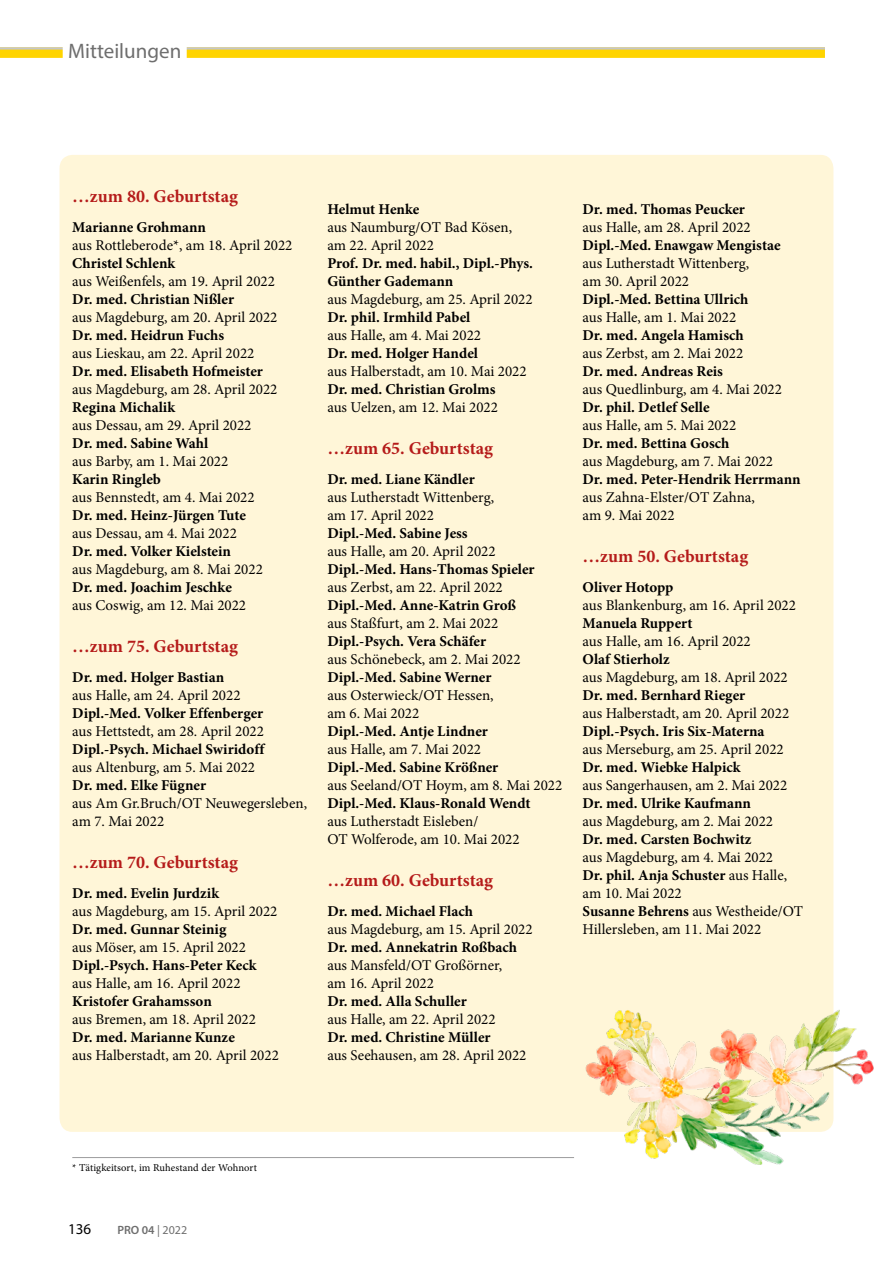
<style>
.page{position:relative;width:893px;height:1263px;background:#fff}
.page>*{position:absolute;margin:0;border:0;box-sizing:border-box;transform-origin:0 0}
.t1{font:21px "Myriad Pro";color:#6e6e6e}
.t2{font:700 18px "Minion Pro";color:#b51b1a}
.t3{font:15px/18px "Minion Pro";letter-spacing:-.005em;color:#000}
.t4{font:700 15px/18px "Minion Pro";color:#000}
.t5{font:15px "Myriad Pro";color:#000}
.t6{font:600 12px "Myriad Pro";color:#6e6e6e}
.t7{font:10.5px "Minion Pro";letter-spacing:.01em;color:#000}
.s1{font-weight:700}
.s2{font-weight:400}
</style>
<div class="page">
<div style="left:0;top:47px;width:825px;height:11px;background:#ffd400"></div>
<hr style="left:0;top:47px;width:825px;height:3px;background:#c5c6c6">
<div style="left:63px;top:36px;width:124px;height:30px;background:#fff"></div>
<div style="left:60px;top:155px;width:773px;height:977px;background:#fff6d8;border-radius:13px"></div>
<img style="left:585px;top:999px;width:289px;height:166px">
<hr style="left:72px;top:1157px;width:502px;height:1px;background:#9c9c9d">
<h1 class="t1" style="left:68px;top:38px;width:115px">Mitteilungen</h1>
<p class="t2" style="left:72px;top:183px;width:167px">…zum 80. Geburtstag</p>
<p class="t4" style="left:72px;top:218px;width:135px">Marianne Grohmann</p>
<p class="t3" style="left:72px;top:236px;width:222px">aus Rottleberode*, am 18. April 2022</p>
<p class="t4" style="left:72px;top:254px;width:105px">Christel Schlenk</p>
<p class="t3" style="left:72px;top:272px;width:204px">aus Weißenfels, am 19. April 2022</p>
<p class="t4" style="left:72px;top:290px;width:163px">Dr. med. Christian Nißler</p>
<p class="t3" style="left:72px;top:308px;width:207px">aus Magdeburg, am 20. April 2022</p>
<p class="t4" style="left:72px;top:326px;width:153px">Dr. med. Heidrun Fuchs</p>
<p class="t3" style="left:72px;top:344px;width:184px">aus Lieskau, am 22. April 2022</p>
<p class="t4" style="left:72px;top:362px;width:192px">Dr. med. Elisabeth Hofmeister</p>
<p class="t3" style="left:72px;top:380px;width:207px">aus Magdeburg, am 28. April 2022</p>
<p class="t4" style="left:72px;top:398px;width:104px">Regina Michalik</p>
<p class="t3" style="left:72px;top:416px;width:181px">aus Dessau, am 29. April 2022</p>
<p class="t4" style="left:72px;top:434px;width:138px">Dr. med. Sabine Wahl</p>
<p class="t3" style="left:72px;top:452px;width:158px">aus Barby, am 1. Mai 2022</p>
<p class="t4" style="left:72px;top:470px;width:90px">Karin Ringleb</p>
<p class="t3" style="left:72px;top:488px;width:184px">aus Bennstedt, am 4. Mai 2022</p>
<p class="t4" style="left:72px;top:506px;width:175px">Dr. med. Heinz-Jürgen Tute</p>
<p class="t3" style="left:72px;top:524px;width:166px">aus Dessau, am 4. Mai 2022</p>
<p class="t4" style="left:72px;top:542px;width:160px">Dr. med. Volker Kielstein</p>
<p class="t3" style="left:72px;top:560px;width:192px">aus Magdeburg, am 8. Mai 2022</p>
<p class="t4" style="left:72px;top:578px;width:161px">Dr. med. Joachim Jeschke</p>
<p class="t3" style="left:72px;top:596px;width:175px">aus Coswig, am 12. Mai 2022</p>
<p class="t2" style="left:72px;top:633px;width:167px">…zum 75. Geburtstag</p>
<p class="t4" style="left:72px;top:668px;width:153px">Dr. med. Holger Bastian</p>
<p class="t3" style="left:72px;top:686px;width:170px">aus Halle, am 24. April 2022</p>
<p class="t4" style="left:72px;top:704px;width:192px">Dipl.-Med. Volker Effenberger</p>
<p class="t3" style="left:72px;top:722px;width:193px">aus Hettstedt, am 28. April 2022</p>
<p class="t4" style="left:72px;top:740px;width:194px">Dipl.-Psych. Michael Swiridoff</p>
<p class="t3" style="left:72px;top:758px;width:184px">aus Altenburg, am 5. Mai 2022</p>
<p class="t4" style="left:72px;top:776px;width:135px">Dr. med. Elke Fügner</p>
<p class="t3" style="left:72px;top:794px;width:236px">aus Am Gr.Bruch/OT Neuwegersleben, am 7. Mai 2022</p>
<p class="t2" style="left:72px;top:849px;width:167px">…zum 70. Geburtstag</p>
<p class="t4" style="left:72px;top:884px;width:148px">Dr. med. Evelin Jurdzik</p>
<p class="t3" style="left:72px;top:902px;width:207px">aus Magdeburg, am 15. April 2022</p>
<p class="t4" style="left:72px;top:920px;width:156px">Dr. med. Gunnar Steinig</p>
<p class="t3" style="left:72px;top:938px;width:175px">aus Möser, am 15. April 2022</p>
<p class="t4" style="left:72px;top:956px;width:186px">Dipl.-Psych. Hans-Peter Keck</p>
<p class="t3" style="left:72px;top:974px;width:170px">aus Halle, am 16. April 2022</p>
<p class="t4" style="left:72px;top:992px;width:141px">Kristofer Grahamsson</p>
<p class="t3" style="left:72px;top:1010px;width:185px">aus Bremen, am 18. April 2022</p>
<p class="t4" style="left:72px;top:1028px;width:164px">Dr. med. Marianne Kunze</p>
<p class="t3" style="left:72px;top:1046px;width:208px">aus Halberstadt, am 20. April 2022</p>
<p class="t4" style="left:327px;top:200px;width:93px">Helmut Henke</p>
<p class="t3" style="left:327px;top:218px;width:186px">aus Naumburg/OT Bad Kösen, am 22. April 2022</p>
<p class="t4" style="left:327px;top:254px;width:207px">Prof. Dr. med. habil., Dipl.-Phys.<br>Günther Gademann</p>
<p class="t3" style="left:327px;top:290px;width:207px">aus Magdeburg, am 25. April 2022</p>
<p class="t4" style="left:327px;top:308px;width:144px">Dr. phil. Irmhild Pabel</p>
<p class="t3" style="left:327px;top:326px;width:155px">aus Halle, am 4. Mai 2022</p>
<p class="t4" style="left:327px;top:344px;width:152px">Dr. med. Holger Handel</p>
<p class="t3" style="left:327px;top:362px;width:201px">aus Halberstadt, am 10. Mai 2022</p>
<p class="t4" style="left:327px;top:380px;width:170px">Dr. med. Christian Grolms</p>
<p class="t3" style="left:327px;top:398px;width:172px">aus Uelzen, am 12. Mai 2022</p>
<p class="t2" style="left:327px;top:435px;width:167px">…zum 65. Geburtstag</p>
<p class="t4" style="left:327px;top:470px;width:149px">Dr. med. Liane Kändler</p>
<p class="t3" style="left:327px;top:488px;width:168px">aus Lutherstadt Wittenberg, am 17. April 2022</p>
<p class="t4" style="left:327px;top:524px;width:142px">Dipl.-Med. Sabine Jess</p>
<p class="t3" style="left:327px;top:542px;width:170px">aus Halle, am 20. April 2022</p>
<p class="t4" style="left:327px;top:560px;width:209px">Dipl.-Med. Hans-Thomas Spieler</p>
<p class="t3" style="left:327px;top:578px;width:177px">aus Zerbst, am 22. April 2022</p>
<p class="t4" style="left:327px;top:596px;width:190px">Dipl.-Med. Anne-Katrin Groß</p>
<p class="t3" style="left:327px;top:614px;width:172px">aus Staßfurt, am 2. Mai 2022</p>
<p class="t4" style="left:327px;top:632px;width:160px">Dipl.-Psych. Vera Schäfer</p>
<p class="t3" style="left:327px;top:650px;width:195px">aus Schönebeck, am 2. Mai 2022</p>
<p class="t4" style="left:327px;top:668px;width:166px">Dipl.-Med. Sabine Werner</p>
<p class="t3" style="left:327px;top:686px;width:168px">aus Osterwieck/OT Hessen, am 6. Mai 2022</p>
<p class="t4" style="left:327px;top:722px;width:162px">Dipl.-Med. Antje Lindner</p>
<p class="t3" style="left:327px;top:740px;width:155px">aus Halle, am 7. Mai 2022</p>
<p class="t4" style="left:327px;top:758px;width:172px">Dipl.-Med. Sabine Krößner</p>
<p class="t3" style="left:327px;top:776px;width:236px">aus Seeland/OT Hoym, am 8. Mai 2022</p>
<p class="t4" style="left:327px;top:794px;width:205px">Dipl.-Med. Klaus-Ronald Wendt</p>
<p class="t3" style="left:327px;top:812px;width:194px">aus Lutherstadt Eisleben/<br>OT Wolferode, am 10. Mai 2022</p>
<p class="t2" style="left:327px;top:867px;width:167px">…zum 60. Geburtstag</p>
<p class="t4" style="left:327px;top:902px;width:147px">Dr. med. Michael Flach</p>
<p class="t3" style="left:327px;top:920px;width:207px">aus Magdeburg, am 15. April 2022</p>
<p class="t4" style="left:327px;top:938px;width:191px">Dr. med. Annekatrin Roßbach</p>
<p class="t3" style="left:327px;top:956px;width:176px">aus Mansfeld/OT Großörner, am 16. April 2022</p>
<p class="t4" style="left:327px;top:992px;width:141px">Dr. med. Alla Schuller</p>
<p class="t3" style="left:327px;top:1010px;width:170px">aus Halle, am 22. April 2022</p>
<p class="t4" style="left:327px;top:1028px;width:165px">Dr. med. Christine Müller</p>
<p class="t3" style="left:327px;top:1046px;width:200px">aus Seehausen, am 28. April 2022</p>
<p class="t4" style="left:583px;top:200px;width:164px">Dr. med. Thomas Peucker</p>
<p class="t3" style="left:583px;top:218px;width:170px">aus Halle, am 28. April 2022</p>
<p class="t4" style="left:583px;top:236px;width:200px">Dipl.-Med. Enawgaw Mengistae</p>
<p class="t3" style="left:583px;top:254px;width:168px">aus Lutherstadt Wittenberg, am 30. April 2022</p>
<p class="t4" style="left:583px;top:290px;width:167px">Dipl.-Med. Bettina Ullrich</p>
<p class="t3" style="left:583px;top:308px;width:155px">aus Halle, am 1. Mai 2022</p>
<p class="t4" style="left:583px;top:326px;width:163px">Dr. med. Angela Hamisch</p>
<p class="t3" style="left:583px;top:344px;width:162px">aus Zerbst, am 2. Mai 2022</p>
<p class="t4" style="left:583px;top:362px;width:142px">Dr. med. Andreas Reis</p>
<p class="t3" style="left:583px;top:380px;width:201px">aus Quedlinburg, am 4. Mai 2022</p>
<p class="t4" style="left:583px;top:398px;width:129px">Dr. phil. Detlef Selle</p>
<p class="t3" style="left:583px;top:416px;width:155px">aus Halle, am 5. Mai 2022</p>
<p class="t4" style="left:583px;top:434px;width:148px">Dr. med. Bettina Gosch</p>
<p class="t3" style="left:583px;top:452px;width:192px">aus Magdeburg, am 7. Mai 2022</p>
<p class="t4" style="left:583px;top:470px;width:220px">Dr. med. Peter-Hendrik Herrmann</p>
<p class="t3" style="left:583px;top:488px;width:174px">aus Zahna-Elster/OT Zahna, am 9. Mai 2022</p>
<p class="t2" style="left:583px;top:543px;width:167px">…zum 50. Geburtstag</p>
<p class="t4" style="left:583px;top:578px;width:92px">Oliver Hotopp</p>
<p class="t3" style="left:583px;top:596px;width:215px">aus Blankenburg, am 16. April 2022</p>
<p class="t4" style="left:583px;top:614px;width:111px">Manuela Ruppert</p>
<p class="t3" style="left:583px;top:632px;width:170px">aus Halle, am 16. April 2022</p>
<p class="t4" style="left:583px;top:650px;width:89px">Olaf Stierholz</p>
<p class="t3" style="left:583px;top:668px;width:207px">aus Magdeburg, am 18. April 2022</p>
<p class="t4" style="left:583px;top:686px;width:164px">Dr. med. Bernhard Rieger</p>
<p class="t3" style="left:583px;top:704px;width:208px">aus Halberstadt, am 20. April 2022</p>
<p class="t4" style="left:583px;top:722px;width:183px">Dipl.-Psych. Iris Six-Materna</p>
<p class="t3" style="left:583px;top:740px;width:203px">aus Merseburg, am 25. April 2022</p>
<p class="t4" style="left:583px;top:758px;width:159px">Dr. med. Wiebke Halpick</p>
<p class="t3" style="left:583px;top:776px;width:206px">aus Sangerhausen, am 2. Mai 2022</p>
<p class="t4" style="left:583px;top:794px;width:170px">Dr. med. Ulrike Kaufmann</p>
<p class="t3" style="left:583px;top:812px;width:192px">aus Magdeburg, am 2. Mai 2022</p>
<p class="t4" style="left:583px;top:830px;width:170px">Dr. med. Carsten Bochwitz</p>
<p class="t3" style="left:583px;top:848px;width:222px">aus Magdeburg, am 4. Mai 2022<br><span class="s1">Dr. phil. Anja Schuster</span> aus Halle, am 10. Mai 2022<br><span class="s1">Susanne Behrens</span> aus Westheide/OT<br>Hillersleben, am 11. Mai 2022</p>
<p class="t7" style="left:72px;top:1160px;width:186px">* Tätigkeitsort, im Ruhestand der Wohnort</p>
<p class="t5" style="left:68px;top:1220px;width:25px">136</p>
<p class="t6" style="left:117px;top:1222px;width:71px">PRO 04 <span class="s2">| 2022</span></p>
</div>
